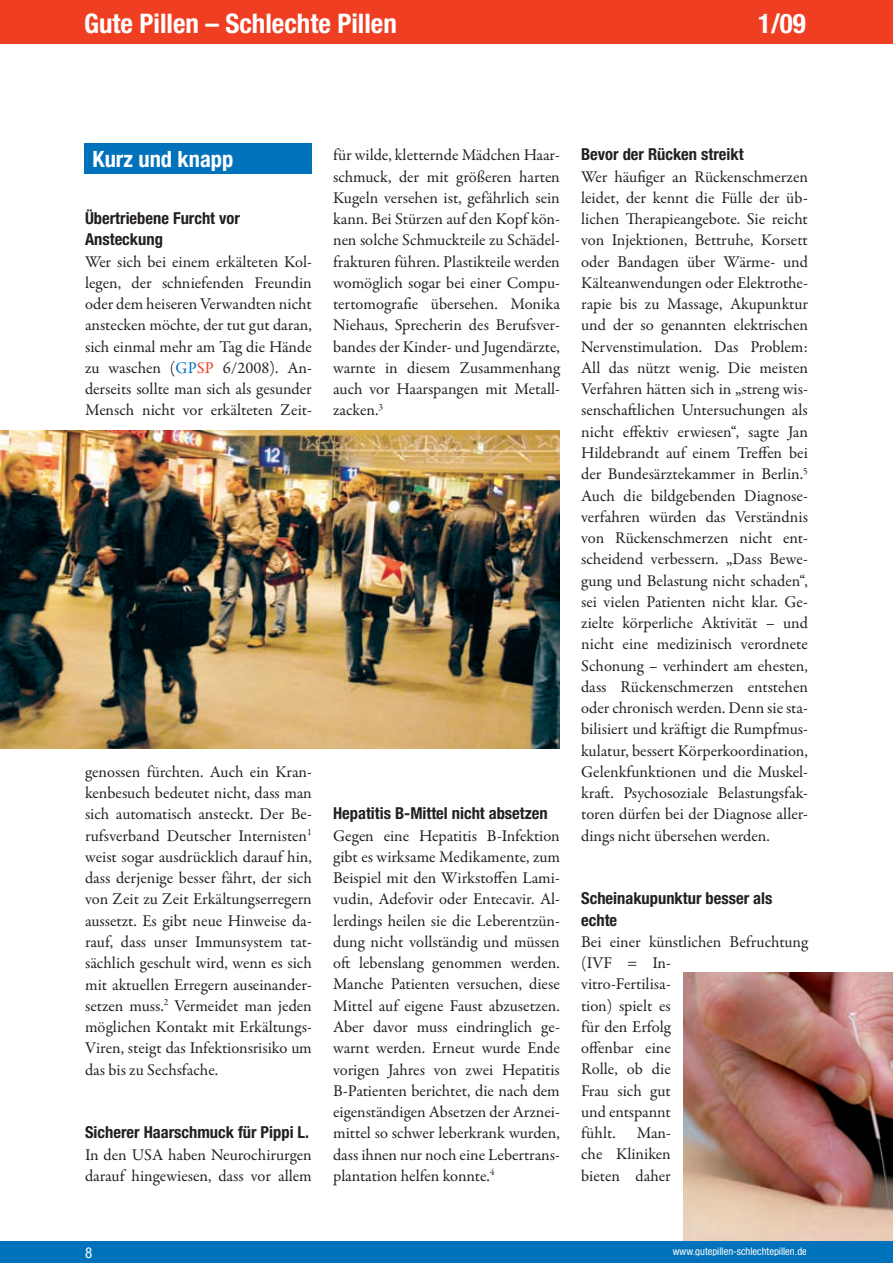
<style>
.page{position:relative;width:893px;height:1263px;background:#fff}
.page>*{position:absolute;margin:0;border:0;box-sizing:border-box;transform-origin:0 0}
.t1{font:700 condensed 27px "Helvetica Neue LT";color:#fff}
.t2{font:700 condensed 22.5px "Helvetica Neue LT";color:#fff}
.t3{font:16.5px/21.3px "Garamond Premr Pro";color:#231f20;text-align:justify}
.t4{font:700 condensed 16.5px/21.3px "Helvetica Neue LT";color:#231f20}
.t5{font:condensed 15px "Helvetica Neue LT";color:#fff}
.t6{font:condensed 10.5px "Helvetica Neue LT";color:#fff}
.s1{color:#0072bc}
.s2{color:#ef3e22}
</style>
<div class="page">
<div style="left:0;top:0;width:893px;height:43px;background:#ef3e22"></div>
<div style="left:0;top:1241px;width:893px;height:22px;background:#0072bc"></div>
<div style="left:84px;top:144px;width:228px;height:30px;background:#0072bc"></div>
<img style="left:0;top:430px;width:560px;height:318px">
<img style="left:684px;top:973px;width:209px;height:268px">
<h1 class="t1" style="left:84px;top:7px;width:314px">Gute Pillen – Schlechte Pillen</h1>
<h1 class="t1" style="left:758px;top:7px;width:49px">1/09</h1>
<h2 class="t2" style="left:93px;top:146px;width:142px">Kurz und knapp</h2>
<p class="t4" style="left:85px;top:207px;width:156px">Übertriebene Furcht vor<br>Ansteckung</p>
<p class="t3" style="left:85px;top:251px;width:228px">Wer sich bei einem erkälteten Kol&shy;legen, der schniefenden Freundin oder dem heiseren Verwandten nicht anstecken möchte, der tut gut daran, sich einmal mehr am Tag die Hände zu waschen (<span class="s1">GP</span><span class="s2">SP</span> 6/2008). An&shy;derseits sollte man sich als gesunder Mensch nicht vor erkälteten Zeit-</p>
<p class="t3" style="left:85px;top:761px;width:228px">genossen fürchten. Auch ein Kran&shy;kenbesuch bedeutet nicht, dass man sich automatisch ansteckt. Der Be&shy;rufsverband Deutscher Internisten<sup>1 </sup>weist sogar ausdrücklich darauf hin, dass derjenige besser fährt, der sich von Zeit zu Zeit Erkältungserregern aussetzt. Es gibt neue Hinweise da&shy;rauf, dass unser Immunsystem tat&shy;sächlich geschult wird, wenn es sich mit aktuellen Erregern auseinander&shy;setzen muss.<sup>2</sup> Vermeidet man jeden möglichen Kontakt mit Erkältungs-Viren, steigt das Infektionsrisiko um das bis zu Sechsfache.</p>
<p class="t4" style="left:85px;top:1121px;width:226px">Sicherer Haarschmuck für Pippi L.</p>
<p class="t3" style="left:85px;top:1144px;width:228px">In den USA haben Neurochirurgen darauf hingewiesen, dass vor allem</p>
<p class="t3" style="left:333px;top:145px;width:228px">für wilde, kletternde Mädchen Haar&shy;schmuck, der mit größeren harten Kugeln versehen ist, gefährlich sein kann. Bei Stürzen auf den Kopf kön&shy;nen solche Schmuckteile zu Schädel&shy;frakturen führen. Plastikteile werden womöglich sogar bei einer Compu&shy;tertomografie übersehen. Monika Niehaus, Sprecherin des Berufsver&shy;bandes der Kinder- und Jugendärzte, warnte in diesem Zusammenhang auch vor Haarspangen mit Metall&shy;zacken.<sup>3</sup></p>
<p class="t4" style="left:333px;top:803px;width:216px">Hepatitis B-Mittel nicht absetzen</p>
<p class="t3" style="left:333px;top:825px;width:228px">Gegen eine Hepatitis B-Infektion gibt es wirksame Medikamente, zum Beispiel mit den Wirkstoffen Lami&shy;vudin, Adefovir oder Entecavir. Al&shy;lerdings heilen sie die Leberentzün&shy;dung nicht vollständig und müssen oft lebenslang genommen werden.<br>Manche Patienten versuchen, diese Mittel auf eigene Faust abzusetzen.<br>Aber davor muss eindringlich ge&shy;warnt werden. Erneut wurde Ende vorigen Jahres von zwei Hepatitis B-Patienten berichtet, die nach dem eigenständigen Absetzen der Arznei&shy;mittel so schwer leberkrank wurden, dass ihnen nur noch eine Lebertrans&shy;plantation helfen konnte.<sup>4</sup></p>
<p class="t4" style="left:581px;top:144px;width:164px">Bevor der Rücken streikt</p>
<p class="t3" style="left:581px;top:166px;width:228px">Wer häufiger an Rückenschmerzen leidet, der kennt die Fülle der üb&shy;lichen Therapieangebote. Sie reicht von Injektionen, Bettruhe, Korsett oder Bandagen über Wärme- und Kälteanwendungen oder Elektrothe&shy;rapie bis zu Massage, Akupunktur und der so genannten elektrischen Nervenstimulation. Das Problem:<br>All das nützt wenig. Die meisten Verfahren hätten sich in „streng wis&shy;senschaftlichen Untersuchungen als nicht effektiv erwiesen“, sagte Jan Hildebrandt auf einem Treffen bei der Bundesärztekammer in Berlin.<sup>5<br></sup>Auch die bildgebenden Diagnose&shy;verfahren würden das Verständnis von Rückenschmerzen nicht ent&shy;scheidend verbessern. „Dass Bewe&shy;gung und Belastung nicht schaden“, sei vielen Patienten nicht klar. Ge&shy;zielte körperliche Aktivität – und nicht eine medizinisch verordnete Schonung – verhindert am ehesten, dass Rückenschmerzen entstehen oder chronisch werden. Denn sie sta&shy;bilisiert und kräftigt die Rumpfmus&shy;kulatur, bessert Körperkoordination, Gelenkfunktionen und die Muskel&shy;kraft. Psychosoziale Belastungsfak&shy;toren dürfen bei der Diagnose aller&shy;dings nicht übersehen werden.</p>
<p class="t4" style="left:581px;top:888px;width:193px">Scheinakupunktur besser als echte</p>
<p class="t3" style="left:581px;top:931px;width:228px;text-align:left">Bei einer künstlichen Befruchtung (IVF = In-<br>vitro-Fertilisa-<br>tion) spielt es<br>für den Erfolg<br>offenbar eine<br>Rolle, ob die<br>Frau sich gut<br>und entspannt<br>fühlt.</p>
<p class="t3" style="left:581px;top:1123px;width:91px;text-indent:56px">Man&shy;che Kliniken bieten daher</p>
<p class="t5" style="left:85px;top:1244px;width:9px">8</p>
<p class="t6" style="left:673px;top:1245px;width:136px">www.gutepillen-schlechtepillen.de</p>
</div>
